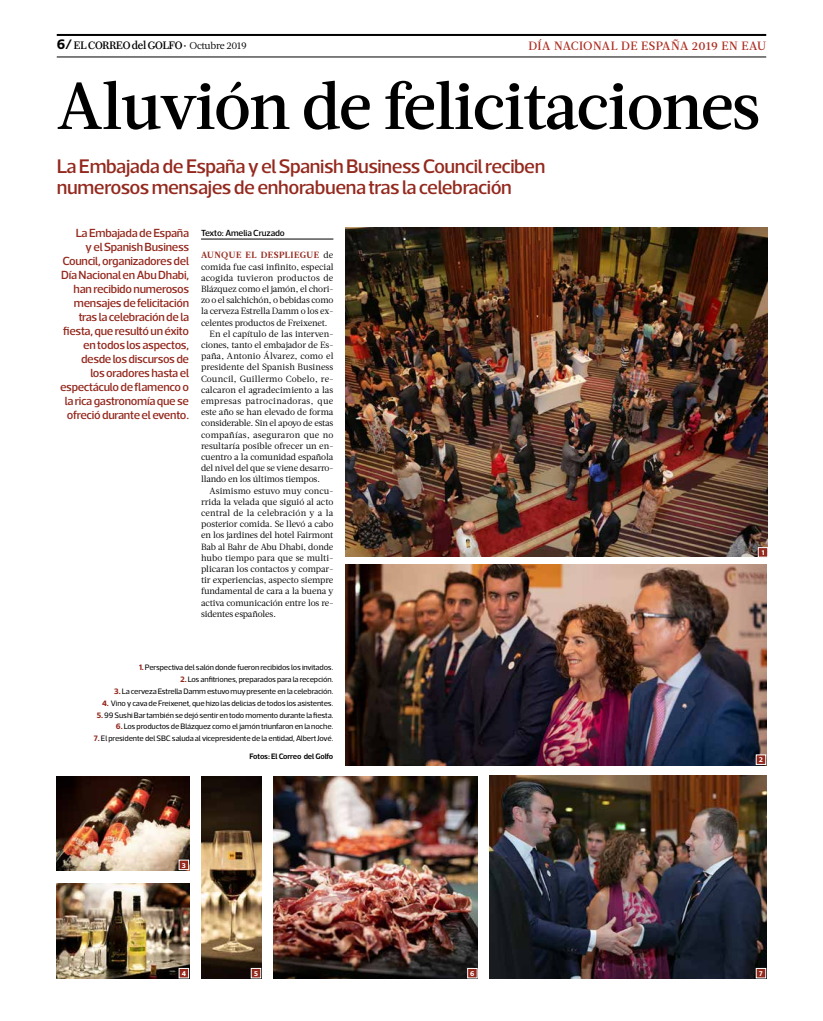
<style>
.page{position:relative;width:823px;height:1021px;background:#fff}
.page>*{position:absolute;margin:0;border:0;box-sizing:border-box;transform-origin:0 0}
.t1{font:500 66px "Acta";letter-spacing:-.02em;color:#000}
.t2{font:500 20px/21px "Acto";letter-spacing:-.025em;color:#94291e}
.t3{font:500 12px/14px "Acto";letter-spacing:-.025em;color:#94291e;text-align:right}
.t4{font:500 12px "Caponi Display";letter-spacing:-.02em;color:#000}
.t5{font:500 12px "Acta";letter-spacing:.03em;color:#ae2f23}
.t6{font:9px "Acta";letter-spacing:-.005em;color:#000}
.t7{font:9px "Acta";letter-spacing:.02em;color:#000}
.t8{font:9px "Acta";letter-spacing:.025em;color:#000}
.t9{font:9px "Acta";letter-spacing:.035em;color:#000}
.t10{font:700 9px "Acta";letter-spacing:.05em;color:#94291e}
.t11{font:500 9px "Acto";letter-spacing:-.01em;color:#000}
.t12{font:8px/11.8px "Acto";letter-spacing:-.015em;color:#000;text-align:right}
.t13{font:600 8px "Acto";letter-spacing:-.015em;color:#000}
.t14{font:700 7px "Acto";color:#fff}
.s1{font-family:"Acto";font-weight:700;font-size:14px}
.s2{font-family:"Acta";font-weight:400;font-size:10px}
.s3{font-weight:400;color:#000}
.s4{font-weight:700;color:#94291e}
</style>
<div class="page">
<hr style="left:57px;top:57px;width:708px;height:1px;background:#000">
<hr style="left:57px;top:34px;width:708px;height:2px;background:#000">
<img style="left:345px;top:227px;width:421px;height:329px">
<hr style="left:201px;top:239px;width:132px;height:1px;background:#000">
<svg style="left:756px;top:546px;width:12px;height:12px"></svg>
<img style="left:57px;top:777px;width:132px;height:93px">
<img style="left:57px;top:883px;width:132px;height:95px">
<img style="left:201px;top:777px;width:60px;height:201px">
<img style="left:273px;top:777px;width:204px;height:201px">
<img style="left:345px;top:564px;width:420px;height:201px">
<img style="left:489px;top:775px;width:276px;height:203px">
<svg style="left:754px;top:754px;width:12px;height:11px"></svg>
<svg style="left:754px;top:967px;width:12px;height:11px"></svg>
<svg style="left:466px;top:967px;width:12px;height:11px"></svg>
<svg style="left:250px;top:967px;width:11px;height:11px"></svg>
<svg style="left:178px;top:967px;width:11px;height:11px"></svg>
<svg style="left:178px;top:859px;width:11px;height:11px"></svg>
<h3 class="t4" style="left:57px;top:37px;width:191px"><span class="s1">6/</span> EL CORREO del GOLFO · <span class="s2">Octubre 2019</span></h3>
<h3 class="t5" style="left:528px;top:39px;width:239px">DÍA NACIONAL DE ESPAÑA 2019 EN EAU</h3>
<h1 class="t1" style="left:57px;top:67px;width:704px">Aluvión de felicitaciones</h1>
<h2 class="t2" style="left:57px;top:155px;width:490px">La Embajada de España y el Spanish Business Council reciben numerosos mensajes de enhorabuena tras la celebración</h2>
<p class="t11" style="left:201px;top:228px;width:85px">Texto: Amelia Cruzado</p>
<p class="t10" style="left:201px;top:250px;width:134px">AUNQUE EL DESPLIEGUE <span class="s3">de</span></p>
<p class="t6" style="left:201px;top:261px;width:134px">comida fue casi infinito, especial</p>
<p class="t8" style="left:201px;top:272px;width:134px">acogida tuvieron productos de</p>
<p class="t6" style="left:201px;top:283px;width:134px">Blázquez como el jamón, el chori-</p>
<p class="t6" style="left:201px;top:295px;width:134px">zo o el salchichón, o bebidas como</p>
<p class="t6" style="left:201px;top:306px;width:134px">la cerveza Estrella Damm o los ex-</p>
<p class="t6" style="left:201px;top:317px;width:128px">celentes productos de Freixenet.</p>
<p class="t6" style="left:209px;top:328px;width:125px">En el capítulo de las interven-</p>
<p class="t6" style="left:201px;top:339px;width:134px">ciones, tanto el embajador de Es-</p>
<p class="t6" style="left:201px;top:351px;width:134px">paña, Antonio Álvarez, como el</p>
<p class="t6" style="left:201px;top:362px;width:134px">presidente del Spanish Business</p>
<p class="t7" style="left:201px;top:373px;width:134px">Council, Guillermo Cobelo, re-</p>
<p class="t6" style="left:201px;top:384px;width:134px">calcaron el agradecimiento a las</p>
<p class="t9" style="left:201px;top:395px;width:134px">empresas patrocinadoras, que</p>
<p class="t6" style="left:201px;top:407px;width:134px">este año se han elevado de forma</p>
<p class="t6" style="left:201px;top:418px;width:134px">considerable. Sin el apoyo de estas</p>
<p class="t7" style="left:201px;top:429px;width:134px">compañías, aseguraron que no</p>
<p class="t6" style="left:201px;top:440px;width:134px">resultaría posible ofrecer un en-</p>
<p class="t6" style="left:201px;top:451px;width:134px">cuentro a la comunidad española</p>
<p class="t6" style="left:201px;top:463px;width:134px">del nivel del que se viene desarro-</p>
<p class="t6" style="left:201px;top:474px;width:120px">llando en los últimos tiempos.</p>
<p class="t6" style="left:209px;top:485px;width:125px">Asimismo estuvo muy concu-</p>
<p class="t6" style="left:201px;top:496px;width:134px">rrida la velada que siguió al acto</p>
<p class="t7" style="left:201px;top:507px;width:134px">central de la celebración y a la</p>
<p class="t6" style="left:201px;top:519px;width:134px">posterior comida. Se llevó a cabo</p>
<p class="t6" style="left:201px;top:530px;width:134px">en los jardines del hotel Fairmont</p>
<p class="t6" style="left:201px;top:541px;width:134px">Bab al Bahr de Abu Dhabi, donde</p>
<p class="t6" style="left:201px;top:552px;width:134px">hubo tiempo para que se multi-</p>
<p class="t6" style="left:201px;top:563px;width:134px">plicaran los contactos y compar-</p>
<p class="t6" style="left:201px;top:575px;width:134px">tir experiencias, aspecto siempre</p>
<p class="t6" style="left:201px;top:586px;width:134px">fundamental de cara a la buena y</p>
<p class="t6" style="left:201px;top:597px;width:134px">activa comunicación entre los re-</p>
<p class="t6" style="left:201px;top:608px;width:76px">sidentes españoles.</p>
<p class="t3" style="left:60px;top:225px;width:130px">La Embajada de España<br>y el Spanish Business<br>Council, organizadores del<br>Día Nacional en Abu Dhabi, han recibido numerosos mensajes de felicitación tras la celebración de la fiesta, que resultó un éxito en todos los aspectos, desde los discursos de<br>los oradores hasta el espectáculo de flamenco o la rica gastronomía que se ofreció durante el evento.</p>
<p class="t14" style="left:761px;top:548px;width:4px">1</p>
<p class="t12" style="left:114px;top:661px;width:221px"><span class="s4">1.</span>Perspectiva del salón donde fueron recibidos los invitados.<br><span class="s4">2.</span>Los anfitriones, preparados para la recepción.<br><span class="s4">3.</span>La cerveza Estrella Damm estuvo muy presente en la celebración.</p>
<p class="t12" style="left:94px;top:697px;width:241px"><span class="s4">4.</span> Vino y cava de Freixenet, que hizo las delicias de todos los asistentes.<br><span class="s4">5.</span>99 Sushi Bar también se dejó sentir en todo momento durante la fiesta.<br><span class="s4">6.</span>Los productos de Blázquez como el jamón triunfaron en la noche.<br><span class="s4">7.</span>El presidente del SBC saluda al vicepresidente de la entidad, Albert Jové.</p>
<p class="t13" style="left:249px;top:751px;width:85px">Fotos: El Correo del Golfo</p>
<p class="t14" style="left:182px;top:860px;width:6px">3</p>
<p class="t14" style="left:758px;top:755px;width:5px">2</p>
<p class="t14" style="left:182px;top:969px;width:6px">4</p>
<p class="t14" style="left:254px;top:969px;width:5px">5</p>
<p class="t14" style="left:470px;top:969px;width:6px">6</p>
<p class="t14" style="left:758px;top:969px;width:5px">7</p>
</div>
